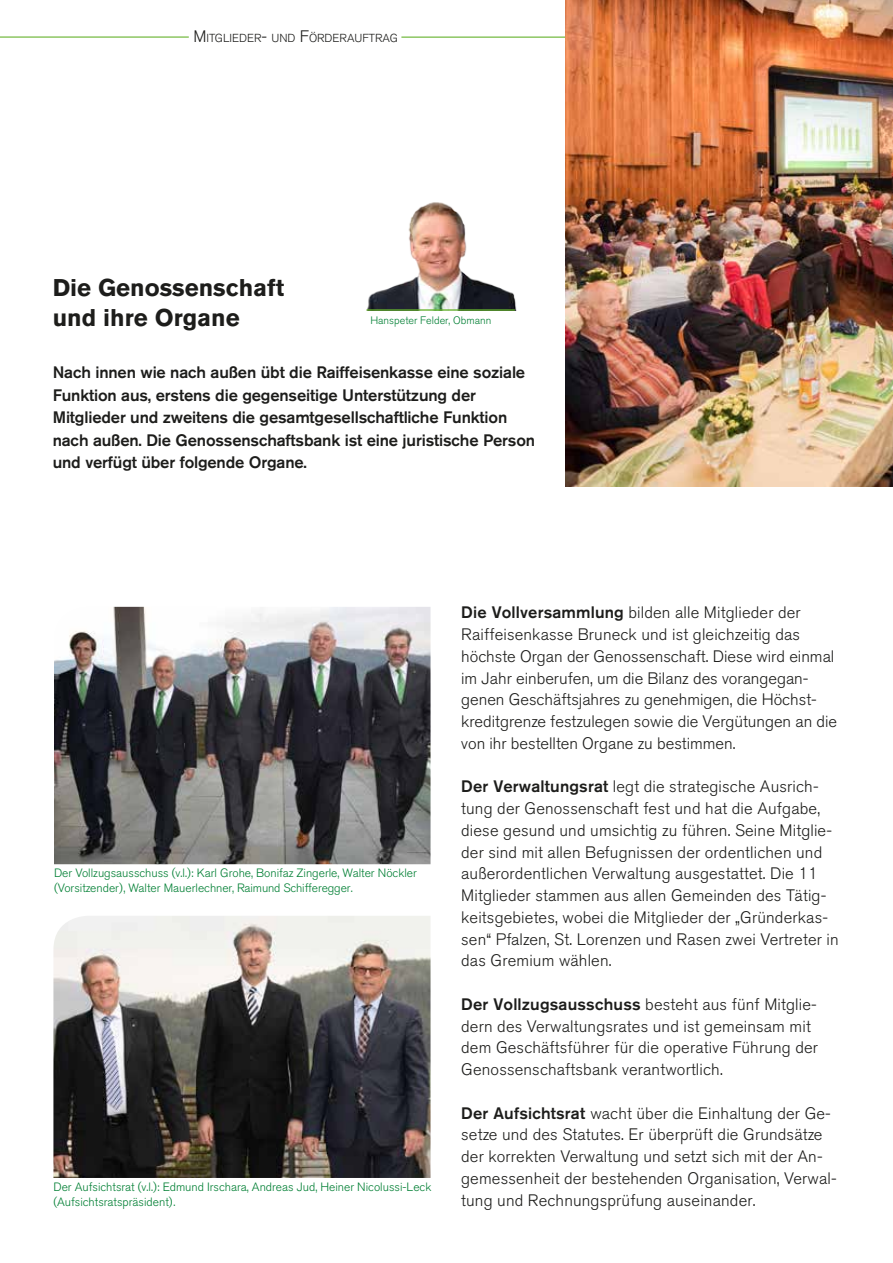
<style>
.page{position:relative;width:893px;height:1263px;background:#fff}
.page>*{position:absolute;margin:0;border:0;box-sizing:border-box;transform-origin:0 0}
.t1{font:700 24px/30px "Akzidenz Grotesk BQ";color:#1d1d1b}
.t2{font:300 16.5px/21.8px "Akzidenz Grotesk BQ";letter-spacing:.01em;color:#1d1d1b}
.t3{font:500 16.5px/22.5px "Akzidenz Grotesk BQ";letter-spacing:-.01em;color:#1d1d1b}
.t4{font:300 12px/15px "Akzidenz Grotesk BQ";color:#007f33}
.t5{font:300 11.55px "Akzidenz Grotesk BQ";color:#1d1d1b}
.t6{font:300 10.8px "Akzidenz Grotesk BQ";color:#007f33}
.s1{font-size:16.5px}
.s2{font-weight:500}
</style>
<div class="page">
<hr style="left:0;top:36px;width:189px;height:2px;background:#66b32e">
<hr style="left:401px;top:37px;width:492px;height:1px;background:#66b32e">
<img style="left:566px;top:0;width:327px;height:486px">
<img style="left:53px;top:916px;width:378px;height:262px">
<img style="left:54px;top:607px;width:377px;height:257px">
<img style="left:367px;top:202px;width:150px;height:108px">
<hr style="left:366px;top:309px;width:149px;height:2px;background:#66b32e">
<p class="t5" style="left:194px;top:32px;width:206px"><span class="s1">M</span>ITGLIEDER<span class="s1">-</span> UND <span class="s1">F</span>ÖRDERAUFTRAG</p>
<h1 class="t1" style="left:53px;top:272px;width:233px">Die Genossenschaft und ihre Organe</h1>
<p class="t3" style="left:53px;top:361px;width:484px">Nach innen wie nach außen übt die Raiffeisenkasse eine soziale Funktion aus, erstens die gegenseitige Unterstützung der Mitglieder und zweitens die gesamtgesellschaftliche Funktion nach außen. Die Genossenschaftsbank ist eine juristische Person und verfügt über folgende Organe.</p>
<p class="t6" style="left:370px;top:314px;width:122px">Hanspeter Felder, Obmann</p>
<p class="t4" style="left:54px;top:865px;width:364px">Der Vollzugsausschuss (v.l.): Karl Grohe, Bonifaz Zingerle, Walter Nöckler (Vorsitzender), Walter Mauerlechner, Raimund Schifferegger.</p>
<p class="t4" style="left:53px;top:1179px;width:379px">Der Aufsichtsrat (v.l.): Edmund Irschara, Andreas Jud, Heiner Nicolussi-Leck (Aufsichtsratspräsident).</p>
<p class="t2" style="left:461px;top:602px;width:377px"><span class="s2">Die Vollversammlung</span> bilden alle Mitglieder der Raiffeisenkasse Bruneck und ist gleichzeitig das höchste Organ der Genossenschaft. Diese wird einmal im Jahr einberufen, um die Bilanz des vorangegan&shy;genen Geschäftsjahres zu genehmigen, die Höchst&shy;kreditgrenze festzulegen sowie die Vergütungen an die von ihr bestellten Organe zu bestimmen.</p>
<p class="t2" style="left:461px;top:776px;width:379px"><span class="s2">Der Verwaltungsrat</span> legt die strategische Ausrich&shy;tung der Genossenschaft fest und hat die Aufgabe, diese gesund und umsichtig zu führen. Seine Mitglie&shy;der sind mit allen Befugnissen der ordentlichen und außerordentlichen Verwaltung ausgestattet. Die 11<br>Mitglieder stammen aus allen Gemeinden des Tätig&shy;keitsgebietes, wobei die Mitglieder der „Gründerkas&shy;sen“ Pfalzen, St. Lorenzen und Rasen zwei Vertreter in das Gremium wählen.</p>
<p class="t2" style="left:461px;top:994px;width:358px"><span class="s2">Der Vollzugsausschuss</span> besteht aus fünf Mitglie&shy;dern des Verwaltungsrates und ist gemeinsam mit dem Geschäftsführer für die operative Führung der Genossenschaftsbank verantwortlich.</p>
<p class="t2" style="left:461px;top:1102px;width:377px"><span class="s2">Der Aufsichtsrat</span> wacht über die Einhaltung der Ge&shy;setze und des Statutes. Er überprüft die Grundsätze der korrekten Verwaltung und setzt sich mit der An&shy;gemessenheit der bestehenden Organisation, Verwal&shy;tung und Rechnungsprüfung auseinander.</p>
</div>
